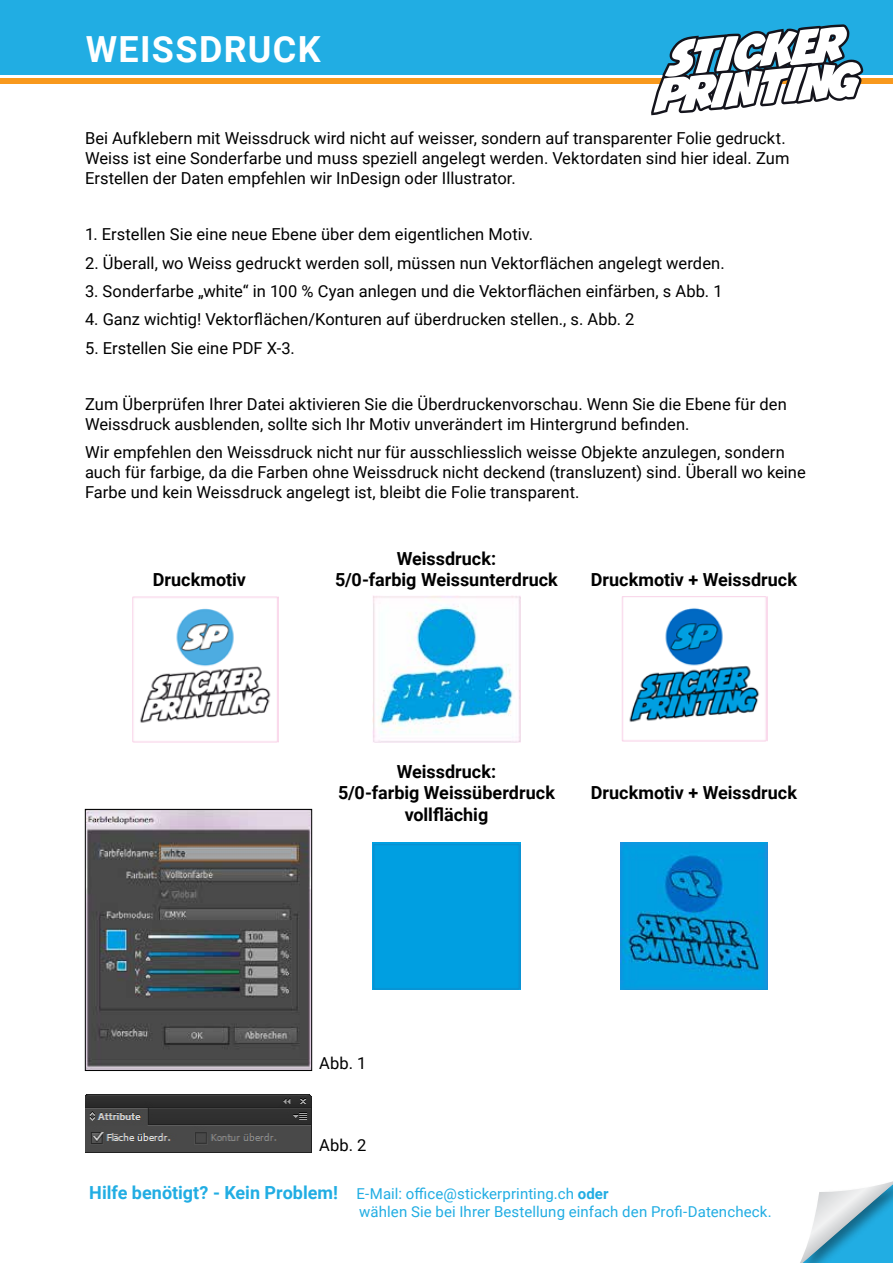
<style>
.page{position:relative;width:893px;height:1263px;background:#fff}
.page>*{position:absolute;margin:0;border:0;box-sizing:border-box;transform-origin:0 0}
.t1{font:700 36px "Roboto";letter-spacing:.04em;color:#fff}
.t2{font:700 18px/21.6px "Roboto";color:#000;text-align:center}
.t3{font:16.5px/19.8px "Roboto";letter-spacing:.005em;color:#000}
.t4{font:15px/18px "Roboto";letter-spacing:.005em;color:#21ade3}
.s1{font-weight:700;font-size:18px}
.s2{font-weight:700}
</style>
<div class="page">
<svg style="left:800px;top:1181px;width:93px;height:82px"></svg>
<div style="left:0;top:78px;width:893px;height:6px;background:#f8991d"></div>
<div style="left:0;top:0;width:893px;height:74px;background:#21ade3"></div>
<svg style="left:651px;top:24px;width:212px;height:91px"></svg>
<img style="left:87px;top:811px;width:223px;height:258px">
<div style="left:85px;top:809px;width:227px;height:262px;border:1px solid #000"></div>
<img style="left:85px;top:1094px;width:227px;height:58px">
<img style="left:621px;top:596px;width:146px;height:146px">
<img style="left:620px;top:842px;width:147px;height:147px">
<img style="left:373px;top:596px;width:147px;height:147px">
<div style="left:373px;top:842px;width:147px;height:147px;background:#009fe1"></div>
<img style="left:132px;top:596px;width:147px;height:147px">
<h1 class="t1" style="left:86px;top:24px;width:233px">WEISSdruck</h1>
<p class="t3" style="left:85px;top:128px;width:706px">Bei Aufklebern mit Weissdruck wird nicht auf weisser, sondern auf transparenter Folie gedruckt.<br>Weiss ist eine Sonderfarbe und muss speziell angelegt werden. Vektordaten sind hier ideal. Zum<br>Erstellen der Daten empfehlen wir InDesign oder Illustrator.</p>
<p class="t3" style="left:85px;top:224px;width:450px">1. Erstellen Sie eine neue Ebene über dem eigentlichen Motiv.</p>
<p class="t3" style="left:85px;top:252px;width:641px">2. Überall, wo Weiss gedruckt werden soll, müssen nun Vektorflächen angelegt werden.</p>
<p class="t3" style="left:85px;top:281px;width:639px">3. Sonderfarbe „white“ in 100 % Cyan anlegen und die Vektorflächen einfärben, s Abb. 1</p>
<p class="t3" style="left:85px;top:309px;width:551px">4. Ganz wichtig! Vektorflächen/Konturen auf überdrucken stellen., s. Abb. 2</p>
<p class="t3" style="left:85px;top:337px;width:211px">5. Erstellen Sie eine PDF X-3.</p>
<p class="t3" style="left:85px;top:394px;width:703px">Zum Überprüfen Ihrer Datei aktivieren Sie die Überdruckenvorschau. Wenn Sie die Ebene für den<br>Weissdruck ausblenden, sollte sich Ihr Motiv unverändert im Hintergrund befinden.</p>
<p class="t3" style="left:85px;top:442px;width:722px">Wir empfehlen den Weissdruck nicht nur für ausschliesslich weisse Objekte anzulegen, sondern auch für farbige, da die Farben ohne Weissdruck nicht deckend (transluzent) sind. Überall wo keine<br>Farbe und kein Weissdruck angelegt ist, bleibt die Folie transparent.</p>
<p class="t2" style="left:335px;top:547px;width:224px">Weissdruck:<br>5/0-farbig Weissunterdruck</p>
<p class="t2" style="left:153px;top:568px;width:95px">Druckmotiv</p>
<p class="t2" style="left:591px;top:568px;width:208px">Druckmotiv + Weissdruck</p>
<p class="t2" style="left:338px;top:760px;width:218px">Weissdruck:<br>5/0-farbig Weissüberdruck vollflächig</p>
<p class="t2" style="left:591px;top:782px;width:208px">Druckmotiv + Weissdruck</p>
<p class="t3" style="left:319px;top:1053px;width:49px">Abb. 1</p>
<p class="t3" style="left:319px;top:1134px;width:49px">Abb. 2</p>
<p class="t4" style="left:359px;top:1184px;width:414px;text-indent:-270px"><span class="s1">Hilfe benötigt? - Kein Problem!</span> E-Mail: office@stickerprinting.ch <span class="s2">oder<br></span>wählen Sie bei Ihrer Bestellung einfach den Profi-Datencheck.</p>
</div>
